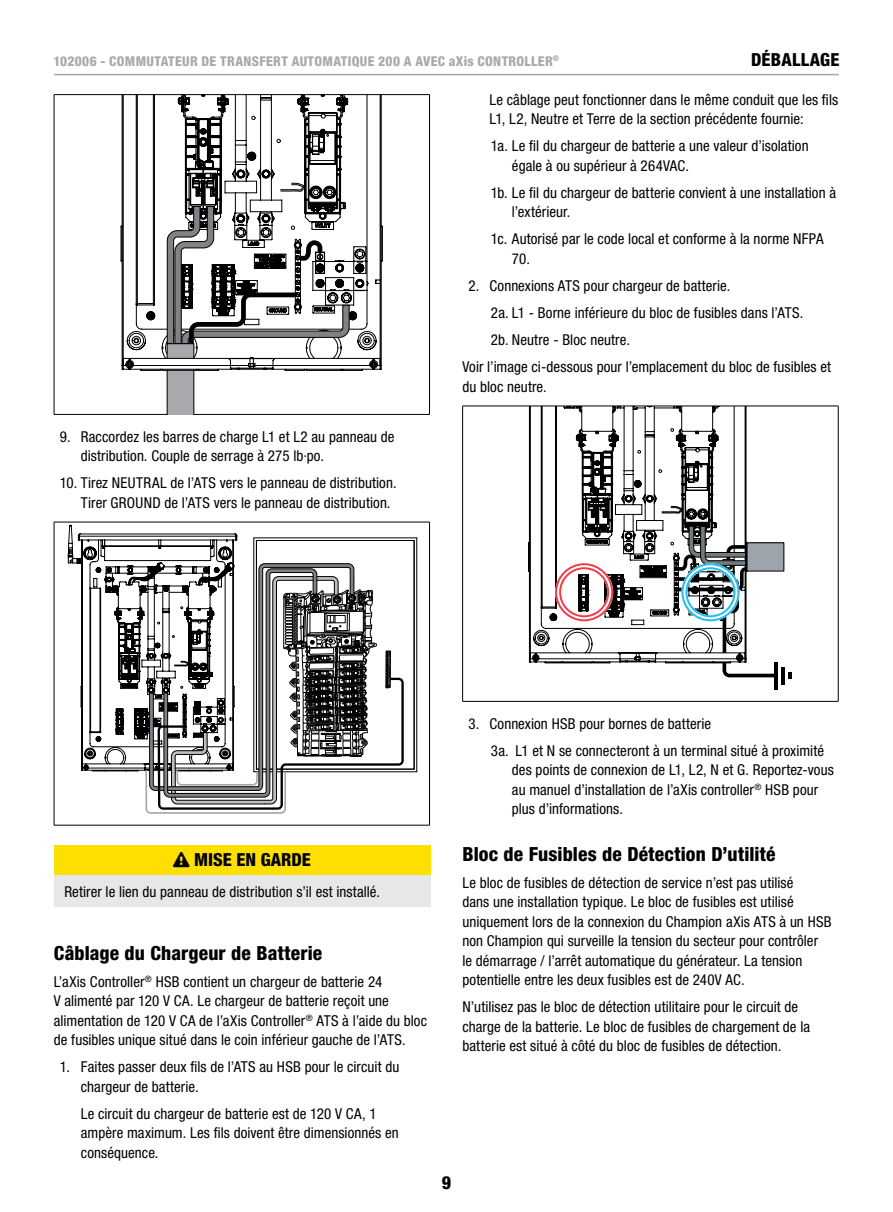
<style>
.page{position:relative;width:893px;height:1212px;background:#fff}
.page>*{position:absolute;margin:0;border:0;box-sizing:border-box;transform-origin:0 0}
.t1{font:800 condensed 19.5px "Helvetica Neue LT Std";letter-spacing:.01em;color:#000}
.t2{font:800 condensed 18px "Helvetica Neue LT Std";color:#000}
.t3{font:condensed 15px/19.5px "Helvetica Neue LT Std";letter-spacing:.005em;color:#000}
.t4{font:800 condensed 13.5px "Helvetica Neue LT Std";letter-spacing:.025em;color:#a7a9ac}
</style>
<div class="page">
<hr style="left:54px;top:74px;width:785px;height:1px;background:#a7a9ac">
<hr style="left:54px;top:94px;width:376px;height:1px;background:#000">
<hr style="left:54px;top:95px;width:1px;height:319px;background:#000">
<hr style="left:429px;top:95px;width:1px;height:319px;background:#000">
<hr style="left:54px;top:414px;width:376px;height:1px;background:#000">
<svg style="left:99px;top:95px;width:288px;height:276px"></svg>
<svg style="left:204px;top:160px;width:10px;height:7px"></svg>
<svg style="left:294px;top:95px;width:5px;height:5px"></svg>
<svg style="left:167px;top:206px;width:183px;height:138px"></svg>
<div style="left:167px;top:344px;width:27px;height:14px;background:#a7a9ac"></div>
<div style="left:167px;top:343px;width:27px;height:16px;border:1px solid #000"></div>
<svg style="left:167px;top:370px;width:27px;height:44px"></svg>
<hr style="left:54px;top:522px;width:376px;height:1px;background:#000">
<hr style="left:54px;top:522px;width:1px;height:303px;background:#000">
<hr style="left:429px;top:522px;width:1px;height:303px;background:#000">
<hr style="left:54px;top:825px;width:376px;height:1px;background:#000">
<svg style="left:68px;top:525px;width:336px;height:289px"></svg>
<div style="left:54px;top:845px;width:376px;height:30px;background:#ffdf00"></div>
<div style="left:54px;top:875px;width:376px;height:32px;background:#e6e7e8"></div>
<hr style="left:462px;top:406px;width:376px;height:1px;background:#000">
<hr style="left:462px;top:406px;width:1px;height:295px;background:#000">
<hr style="left:838px;top:406px;width:1px;height:295px;background:#000">
<hr style="left:462px;top:701px;width:376px;height:1px;background:#000">
<svg style="left:510px;top:406px;width:241px;height:257px"></svg>
<svg style="left:598px;top:488px;width:8px;height:6px"></svg>
<svg style="left:678px;top:526px;width:67px;height:127px"></svg>
<svg style="left:722px;top:663px;width:52px;height:14px"></svg>
<hr style="left:774px;top:662px;width:4px;height:27px;background:#000">
<hr style="left:781px;top:667px;width:4px;height:17px;background:#000">
<svg style="left:788px;top:672px;width:3px;height:7px"></svg>
<div style="left:747px;top:543px;width:37px;height:28px;background:#9da4ab"></div>
<div style="left:747px;top:542px;width:37px;height:29px;border:1px solid #000"></div>
<div style="left:555px;top:563px;width:58px;height:58px;border:6px solid #fff;border-radius:50%"></div>
<div style="left:555px;top:563px;width:58px;height:58px;border:2px solid #ef3d4a;border-radius:50%"></div>
<div style="left:559px;top:567px;width:50px;height:50px;border:2px solid #ef3d4a;border-radius:50%"></div>
<div style="left:681px;top:563px;width:58px;height:58px;border:6px solid #fff;border-radius:50%"></div>
<div style="left:681px;top:563px;width:58px;height:58px;border:2px solid #21bee9;border-radius:50%"></div>
<div style="left:685px;top:567px;width:50px;height:50px;border:2px solid #21bee9;border-radius:50%"></div>
<p class="t4" style="left:53px;top:53px;width:507px">102006 - COMMUTATEUR DE TRANSFERT AUTOMATIQUE 200 A AVEC aXis CONTROLLER<sup>®</sup></p>
<p class="t2" style="left:751px;top:49px;width:41px">Déballage</p>
<p class="t3" style="left:81px;top:426px;width:315px;text-indent:-21px">9. Raccordez les barres de charge L1 et L2 au panneau de distribution. Couple de serrage à 275 lb·po.</p>
<p class="t3" style="left:81px;top:473px;width:317px;text-indent:-21px">10. Tirez NEUTRAL de l’ATS vers le panneau de distribution.<br>Tirer GROUND de l’ATS vers le panneau de distribution.</p>
<p class="t3" style="left:489px;top:90px;width:350px">Le câblage peut fonctionner dans le même conduit que les fils<br>L1, L2, Neutre et Terre de la section précédente fournie:</p>
<p class="t3" style="left:512px;top:136px;width:298px;text-indent:-21px">1a. Le fil du chargeur de batterie a une valeur d’isolation égale à ou supérieur à 264VAC.</p>
<p class="t3" style="left:512px;top:183px;width:326px;text-indent:-21px">1b. Le fil du chargeur de batterie convient à une installation à l’extérieur.</p>
<p class="t3" style="left:512px;top:229px;width:313px;text-indent:-21px">1c. Autorisé par le code local et conforme à la norme NFPA<br>70.</p>
<p class="t3" style="left:468px;top:276px;width:264px">2. Connexions ATS pour chargeur de batterie.</p>
<p class="t3" style="left:491px;top:303px;width:314px">2a. L1 - Borne inférieure du bloc de fusibles dans l’ATS.</p>
<p class="t3" style="left:491px;top:330px;width:141px">2b. Neutre - Bloc neutre.</p>
<p class="t3" style="left:462px;top:357px;width:370px">Voir l’image ci-dessous pour l’emplacement du bloc de fusibles et</p>
<p class="t3" style="left:462px;top:376px;width:86px">du bloc neutre.</p>
<p class="t2" style="left:173px;top:849px;width:139px">❑ MISE EN GARDE</p>
<p class="t3" style="left:64px;top:881px;width:317px">Retirer le lien du panneau de distribution s’il est installé.</p>
<h1 class="t1" style="left:54px;top:940px;width:270px">Câblage du Chargeur de Batterie</h1>
<p class="t3" style="left:54px;top:971px;width:375px">L’aXis Controller<sup>®</sup> HSB contient un chargeur de batterie 24<br>V alimenté par 120 V CA. Le chargeur de batterie reçoit une alimentation de 120 V CA de l’aXis Controller<sup>®</sup> ATS à l’aide du bloc de fusibles unique situé dans le coin inférieur gauche de l’ATS.</p>
<p class="t3" style="left:81px;top:1057px;width:320px;text-indent:-21px">1. Faites passer deux fils de l’ATS au HSB pour le circuit du chargeur de batterie.</p>
<p class="t3" style="left:81px;top:1103px;width:319px">Le circuit du chargeur de batterie est de 120 V CA, 1 ampère maximum. Les fils doivent être dimensionnés en conséquence.</p>
<p class="t3" style="left:491px;top:710px;width:335px;line-height:27px;text-indent:-22px">3. Connexion HSB pour bornes de batterie<br>3a. L1 et N se connecteront à un terminal situé à proximité</p>
<p class="t3" style="left:512px;top:760px;width:323px">des points de connexion de L1, L2, N et G. Reportez-vous au manuel d’installation de l’aXis controller<sup>®</sup> HSB pour plus d’informations.</p>
<h1 class="t1" style="left:462px;top:841px;width:315px">Bloc de Fusibles de Détection D’utilité</h1>
<p class="t3" style="left:462px;top:872px;width:371px">Le bloc de fusibles de détection de service n’est pas utilisé<br>dans une installation typique. Le bloc de fusibles est utilisé uniquement lors de la connexion du Champion aXis ATS à un HSB non Champion qui surveille la tension du secteur pour contrôler<br>le démarrage / l’arrêt automatique du générateur. La tension potentielle entre les deux fusibles est de 240V AC.</p>
<p class="t3" style="left:462px;top:997px;width:349px">N’utilisez pas le bloc de détection utilitaire pour le circuit de charge de la batterie. Le bloc de fusibles de chargement de la batterie est situé à côté du bloc de fusibles de détection.</p>
<p class="t2" style="left:442px;top:1171px;width:11px">9</p>
</div>
